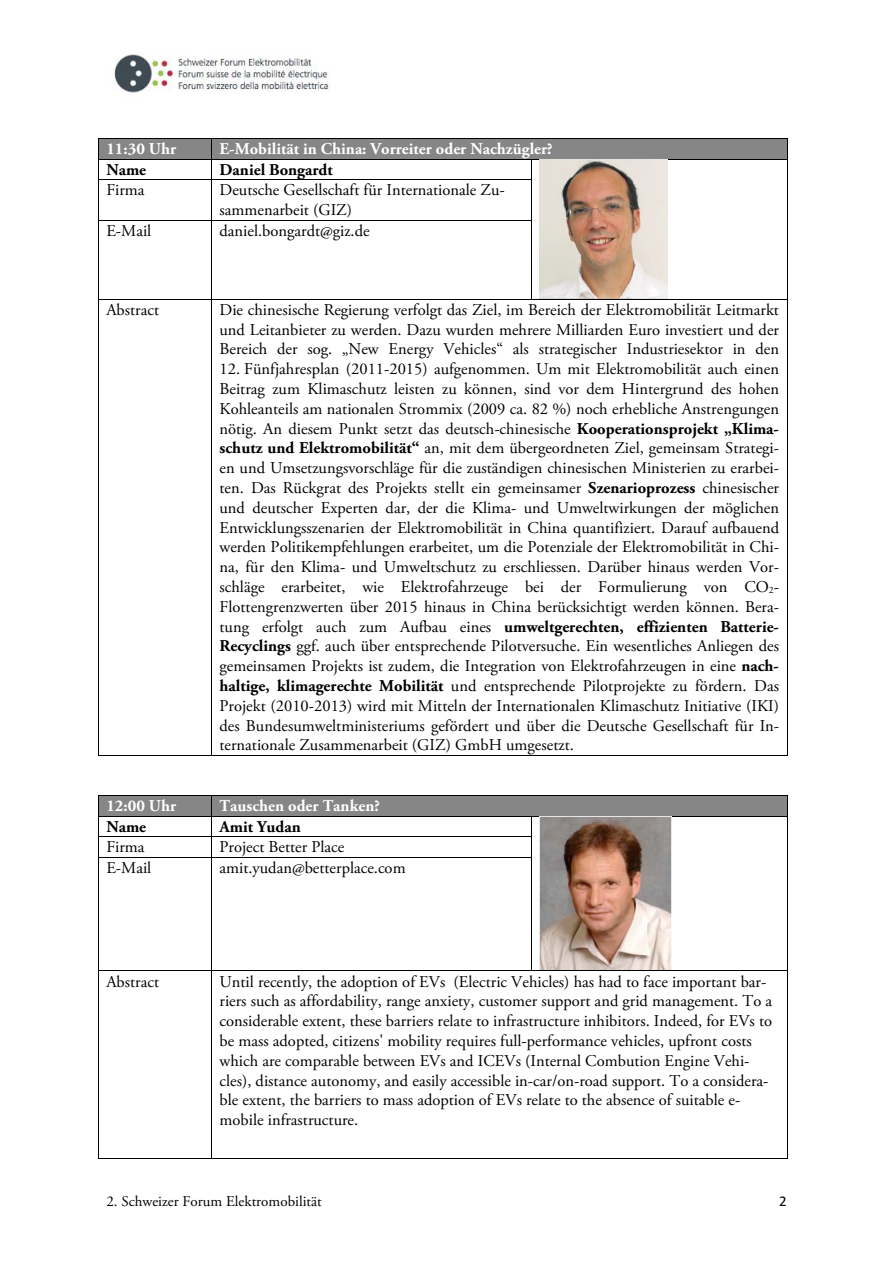
<style>
.page{position:relative;width:893px;height:1263px;background:#fff}
.page>*{position:absolute;margin:0;border:0;box-sizing:border-box;transform-origin:0 0}
.t1{font:16.5px/19.8px "Adobe Garamond Pro";color:#000}
.t2{font:700 16.5px "Adobe Garamond Pro";color:#fff}
.t3{font:700 16.5px "Adobe Garamond Pro";color:#000}
.t4{font:15px "Adobe Garamond Pro";color:#000}
.t5{font:15px "Calibri";color:#000}
.s1{font-weight:700}
</style>
<div class="page">
<img style="left:114px;top:54px;width:215px;height:39px">
<div style="left:99px;top:139px;width:112px;height:20px;background:#868686"></div>
<div style="left:212px;top:139px;width:574px;height:20px;background:#868686"></div>
<hr style="left:99px;top:138px;width:112px;height:1px;background:#000">
<hr style="left:212px;top:138px;width:574px;height:1px;background:#000">
<hr style="left:99px;top:159px;width:112px;height:1px;background:#000">
<hr style="left:212px;top:159px;width:319px;height:1px;background:#000">
<hr style="left:532px;top:159px;width:254px;height:1px;background:#000">
<svg style="left:98px;top:138px;width:1px;height:42px"></svg>
<hr style="left:99px;top:179px;width:112px;height:1px;background:#000">
<svg style="left:211px;top:138px;width:1px;height:42px"></svg>
<hr style="left:212px;top:179px;width:319px;height:1px;background:#000">
<svg style="left:531px;top:159px;width:1px;height:21px"></svg>
<svg style="left:786px;top:138px;width:1px;height:22px"></svg>
<hr style="left:98px;top:180px;width:1px;height:40px;background:#000">
<hr style="left:211px;top:180px;width:1px;height:40px;background:#000">
<hr style="left:531px;top:180px;width:1px;height:40px;background:#000">
<hr style="left:786px;top:180px;width:1px;height:40px;background:#000">
<img style="left:540px;top:160px;width:127px;height:139px">
<hr style="left:99px;top:220px;width:112px;height:1px;background:#000">
<hr style="left:212px;top:220px;width:319px;height:1px;background:#000">
<hr style="left:98px;top:220px;width:1px;height:79px;background:#000">
<hr style="left:211px;top:220px;width:1px;height:79px;background:#000">
<hr style="left:531px;top:220px;width:1px;height:79px;background:#000">
<hr style="left:786px;top:220px;width:1px;height:79px;background:#000">
<hr style="left:99px;top:299px;width:112px;height:1px;background:#000">
<hr style="left:212px;top:299px;width:319px;height:1px;background:#000">
<hr style="left:532px;top:299px;width:254px;height:1px;background:#000">
<hr style="left:98px;top:300px;width:1px;height:455px;background:#000">
<hr style="left:99px;top:755px;width:112px;height:1px;background:#000">
<hr style="left:211px;top:300px;width:1px;height:455px;background:#000">
<hr style="left:212px;top:755px;width:574px;height:1px;background:#000">
<hr style="left:786px;top:300px;width:1px;height:455px;background:#000">
<div style="left:99px;top:796px;width:112px;height:20px;background:#868686"></div>
<div style="left:212px;top:796px;width:574px;height:20px;background:#868686"></div>
<hr style="left:99px;top:795px;width:112px;height:1px;background:#000">
<hr style="left:212px;top:795px;width:574px;height:1px;background:#000">
<hr style="left:99px;top:816px;width:112px;height:1px;background:#000">
<hr style="left:212px;top:816px;width:319px;height:1px;background:#000">
<hr style="left:532px;top:816px;width:254px;height:1px;background:#000">
<hr style="left:99px;top:836px;width:112px;height:1px;background:#000">
<hr style="left:212px;top:836px;width:319px;height:1px;background:#000">
<img style="left:540px;top:817px;width:131px;height:153px">
<svg style="left:98px;top:795px;width:1px;height:63px"></svg>
<hr style="left:99px;top:857px;width:112px;height:1px;background:#000">
<svg style="left:211px;top:795px;width:1px;height:63px"></svg>
<hr style="left:212px;top:857px;width:319px;height:1px;background:#000">
<svg style="left:531px;top:816px;width:1px;height:42px"></svg>
<svg style="left:786px;top:795px;width:1px;height:22px"></svg>
<hr style="left:98px;top:858px;width:1px;height:113px;background:#000">
<hr style="left:211px;top:858px;width:1px;height:113px;background:#000">
<hr style="left:531px;top:858px;width:1px;height:113px;background:#000">
<hr style="left:786px;top:858px;width:1px;height:113px;background:#000">
<hr style="left:99px;top:971px;width:112px;height:1px;background:#000">
<hr style="left:212px;top:971px;width:319px;height:1px;background:#000">
<hr style="left:532px;top:971px;width:254px;height:1px;background:#000">
<hr style="left:98px;top:971px;width:1px;height:188px;background:#000">
<hr style="left:99px;top:1159px;width:112px;height:1px;background:#000">
<hr style="left:211px;top:971px;width:1px;height:188px;background:#000">
<hr style="left:212px;top:1159px;width:574px;height:1px;background:#000">
<hr style="left:786px;top:971px;width:1px;height:188px;background:#000">
<p class="t2" style="left:106px;top:142px;width:71px">11:30 Uhr</p>
<p class="t2" style="left:219px;top:142px;width:335px">E-Mobilität in China: Vorreiter oder Nachzügler?</p>
<p class="t3" style="left:106px;top:163px;width:41px">Name</p>
<p class="t3" style="left:219px;top:163px;width:115px">Daniel Bongardt</p>
<p class="t1" style="left:106px;top:182px;width:40px">Firma</p>
<p class="t1" style="left:219px;top:182px;width:287px">Deutsche Gesellschaft für Internationale Zu&shy;sammenarbeit (GIZ)</p>
<p class="t1" style="left:106px;top:222px;width:46px">E-Mail</p>
<p class="t1" style="left:219px;top:222px;width:152px">daniel.bongardt@giz.de</p>
<p class="t1" style="left:106px;top:301px;width:54px">Abstract</p>
<p class="t1" style="left:219px;top:301px;width:561px;text-align:justify">Die chinesische Regierung verfolgt das Ziel, im Bereich der Elektromobilität Leitmarkt und Leitanbieter zu werden. Dazu wurden mehrere Milliarden Euro investiert und der Bereich der sog. „New Energy Vehicles“ als strategischer Industriesektor in den</p>
<p class="t1" style="left:219px;top:361px;width:561px;text-align:justify">12. Fünfjahresplan (2011-2015) aufgenommen. Um mit Elektromobilität auch einen Beitrag zum Klimaschutz leisten zu können, sind vor dem Hintergrund des hohen Kohleanteils am nationalen Strommix (2009 ca. 82 %) noch erhebliche Anstrengungen nötig. An diesem Punkt setzt das deutsch-chinesische <span class="s1">Kooperationsprojekt „Klima&shy;schutz und Elektromobilität“</span> an, mit dem übergeordneten Ziel, gemeinsam Strategi&shy;en und Umsetzungsvorschläge für die zuständigen chinesischen Ministerien zu erarbei&shy;ten. Das Rückgrat des Projekts stellt ein gemeinsamer <span class="s1">Szenarioprozess</span> chinesischer und deutscher Experten dar, der die Klima- und Umweltwirkungen der möglichen Entwicklungsszenarien der Elektromobilität in China quantifiziert. Darauf aufbauend werden Politikempfehlungen erarbeitet, um die Potenziale der Elektromobilität in Chi&shy;na, für den Klima- und Umweltschutz zu erschliessen. Darüber hinaus werden Vor&shy;schläge erarbeitet, wie Elektrofahrzeuge bei der Formulierung von CO<sub>2</sub>- Flottengrenzwerten über 2015 hinaus in China berücksichtigt werden können. Bera&shy;tung erfolgt auch zum Aufbau eines <span class="s1">umweltgerechten, effizienten Batterie-Recyclings</span> ggf. auch über entsprechende Pilotversuche. Ein wesentliches Anliegen des gemeinsamen Projekts ist zudem, die Integration von Elektrofahrzeugen in eine <span class="s1">nach&shy;haltige, klimagerechte Mobilität</span> und entsprechende Pilotprojekte zu fördern. Das Projekt (2010-2013) wird mit Mitteln der Internationalen Klimaschutz Initiative (IKI) des Bundesumweltministeriums gefördert und über die Deutsche Gesellschaft für In&shy;ternationale Zusammenarbeit (GIZ) GmbH umgesetzt.</p>
<p class="t2" style="left:106px;top:799px;width:71px">12:00 Uhr</p>
<p class="t2" style="left:219px;top:799px;width:162px">Tauschen oder Tanken?</p>
<p class="t3" style="left:106px;top:820px;width:41px">Name</p>
<p class="t3" style="left:219px;top:820px;width:83px">Amit Yudan</p>
<p class="t1" style="left:106px;top:839px;width:40px">Firma</p>
<p class="t1" style="left:219px;top:839px;width:126px">Project Better Place</p>
<p class="t1" style="left:106px;top:859px;width:46px">E-Mail</p>
<p class="t1" style="left:219px;top:859px;width:188px">amit.yudan@betterplace.com</p>
<p class="t1" style="left:106px;top:973px;width:54px">Abstract</p>
<p class="t1" style="left:219px;top:973px;width:554px">Until recently, the adoption of EVs (Electric Vehicles) has had to face important bar&shy;riers such as affordability, range anxiety, customer support and grid management. To a considerable extent, these barriers relate to infrastructure inhibitors. Indeed, for EVs to be mass adopted, citizens' mobility requires full-performance vehicles, upfront costs which are comparable between EVs and ICEVs (Internal Combution Engine Vehi&shy;cles), distance autonomy, and easily accessible in-car/on-road support. To a considera&shy;ble extent, the barriers to mass adoption of EVs relate to the absence of suitable e&shy;mobile infrastructure.</p>
<p class="t4" style="left:106px;top:1195px;width:217px">2. Schweizer Forum Elektromobilität</p>
<p class="t5" style="left:779px;top:1192px;width:9px">2</p>
</div>
